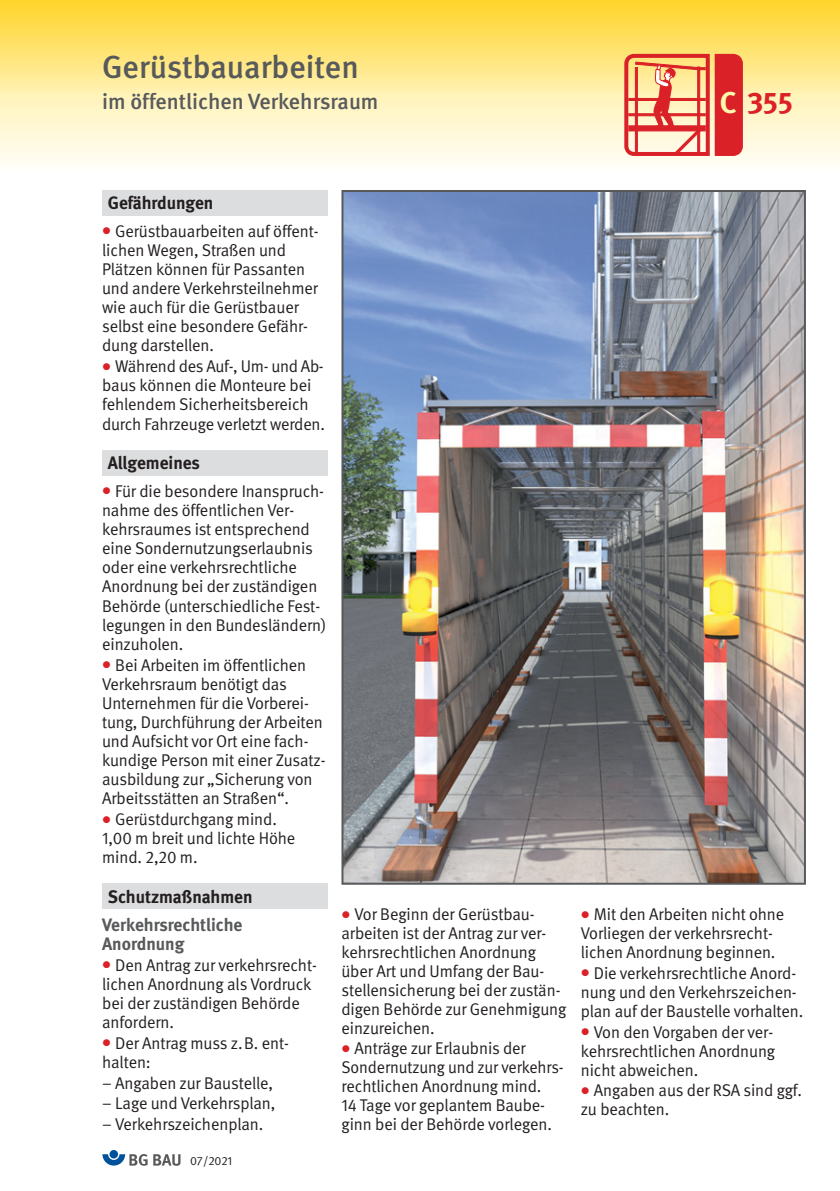
<style>
.page{position:relative;width:840px;height:1191px;background:#fff}
.page>*{position:absolute;margin:0;border:0;box-sizing:border-box;transform-origin:0 0}
.t1{font:500 32px "DGUV Meta";color:#58595b}
.t2{font:700 30px "DGUV Meta";color:#da2128}
.t3{font:500 22px "DGUV Meta";color:#58595b}
.t4{font:700 18px "DGUV Meta";color:#231f20}
.t5{font:700 18px/19px "DGUV Meta";color:#58595b}
.t6{font:17px/19px "DGUV Meta";letter-spacing:-.005em;color:#231f20}
.t7{font:12px "DGUV Meta";letter-spacing:-.005em;color:#231f20}
.s1{color:#fff9ae}
.s2{color:#da2128}
</style>
<div class="page">
<svg style="left:0;top:96px;width:839px;height:70px"></svg>
<img style="left:0;top:0;width:839px;height:96px">
<svg style="left:624px;top:54px;width:75px;height:112px"></svg>
<div style="left:714px;top:54px;width:28px;height:102px;background:#da2128"></div>
<div style="left:102px;top:190px;width:225px;height:25px;background:#dcddde"></div>
<div style="left:102px;top:450px;width:225px;height:26px;background:#dcddde"></div>
<img style="left:344px;top:193px;width:458px;height:688px">
<div style="left:341px;top:190px;width:464px;height:694px;border:2px solid #58595b"></div>
<div style="left:102px;top:883px;width:225px;height:26px;background:#dcddde"></div>
<div style="left:109px;top:1150px;width:9px;height:8px;background:#00519c;border-radius:50%"></div>
<svg style="left:102px;top:1154px;width:45px;height:11px"></svg>
<svg style="left:153px;top:1154px;width:27px;height:11px"></svg>
<h1 class="t1" style="left:102px;top:48px;width:258px">Gerüstbauarbeiten</h1>
<p class="t3" style="left:102px;top:88px;width:277px">im öffentlichen Verkehrsraum</p>
<h2 class="t2" style="left:719px;top:91px;width:75px"><span class="s1">C</span> 355</h2>
<p class="t4" style="left:108px;top:196px;width:107px">Gefährdungen</p>
<p class="t6" style="left:102px;top:223px;width:218px"><span class="s2">●</span> Gerüstbauarbeiten auf öffent&shy;lichen Wegen, Straßen und<br>Plätzen können für Passanten und andere Verkehrsteilnehmer wie auch für die Gerüstbauer selbst eine besondere Gefähr&shy;dung darstellen.</p>
<p class="t6" style="left:102px;top:358px;width:224px"><span class="s2">●</span> Während des Auf-, Um- und Ab - baus können die Monteure bei fehlendem Sicherheitsbereich durch Fahrzeuge verletzt werden.</p>
<p class="t4" style="left:108px;top:456px;width:94px">Allgemeines</p>
<p class="t6" style="left:102px;top:483px;width:225px"><span class="s2">●</span> Für die besondere Inanspruch&shy;nahme des öffentlichen Ver&shy;kehrsraumes ist entsprechend eine Sondernutzungserlaubnis oder eine verkehrsrechtliche<br>Anordnung bei der zuständigen<br>Behörde (unterschiedliche Fest - legungen in den Bundesländern) einzuholen.</p>
<p class="t6" style="left:102px;top:656px;width:225px"><span class="s2">●</span> Bei Arbeiten im öffentlichen<br>Verkehrsraum benötigt das<br>Unternehmen für die Vorberei&shy;tung, Durchführung der Arbeiten und Aufsicht vor Ort eine fach&shy;kundige Person mit einer Zusatz&shy;ausbildung zur „Sicherung von<br>Arbeitsstätten an Straßen“.</p>
<p class="t6" style="left:102px;top:811px;width:194px"><span class="s2">●</span> Gerüstdurchgang mind.<br>1,00 m breit und lichte Höhe mind. 2,20 m.</p>
<p class="t4" style="left:108px;top:890px;width:146px">Schutzmaßnahmen</p>
<p class="t5" style="left:102px;top:916px;width:142px">Verkehrsrechtliche<br>Anordnung</p>
<p class="t6" style="left:102px;top:956px;width:216px"><span class="s2">●</span> Den Antrag zur verkehrsrecht&shy;lichen Anordnung als Vordruck bei der zuständigen Behörde anfordern.</p>
<p class="t6" style="left:102px;top:1034px;width:188px"><span class="s2">●</span> Der Antrag muss z.B. ent - halten:</p>
<p class="t6" style="left:102px;top:1073px;width:175px;line-height:20.8px">− Angaben zur Baustelle, − Lage und Verkehrsplan, − Verkehrszeichenplan.</p>
<p class="t7" style="left:190px;top:1156px;width:44px">07/2021</p>
<p class="t6" style="left:341px;top:906px;width:226px"><span class="s2">●</span> Vor Beginn der Gerüstbau - arbeiten ist der Antrag zur ver&shy;kehrsrechtlichen Anordnung über Art und Umfang der Bau&shy;stellensicherung bei der zustän&shy;digen Behörde zur Genehmigung einzureichen.</p>
<p class="t6" style="left:341px;top:1040px;width:224px"><span class="s2">●</span> Anträge zur Erlaubnis der<br>Sondernutzung und zur verkehrs - rechtlichen Anordnung mind.<br>14 Tage vor geplantem Baube&shy;ginn bei der Behörde vorlegen.</p>
<p class="t6" style="left:580px;top:906px;width:205px"><span class="s2">●</span> Mit den Arbeiten nicht ohne<br>Vorliegen der verkehrsrecht&shy;lichen Anordnung beginnen.</p>
<p class="t6" style="left:580px;top:964px;width:224px"><span class="s2">●</span> Die verkehrsrechtliche Anord&shy;nung und den Verkehrszeichen&shy;plan auf der Baustelle vorhalten.</p>
<p class="t6" style="left:580px;top:1023px;width:196px"><span class="s2">●</span> Von den Vorgaben der ver&shy;kehrsrechtlichen Anordnung nicht abweichen.</p>
<p class="t6" style="left:580px;top:1082px;width:222px"><span class="s2">●</span> Angaben aus der RSA sind ggf. zu beachten.</p>
</div>
